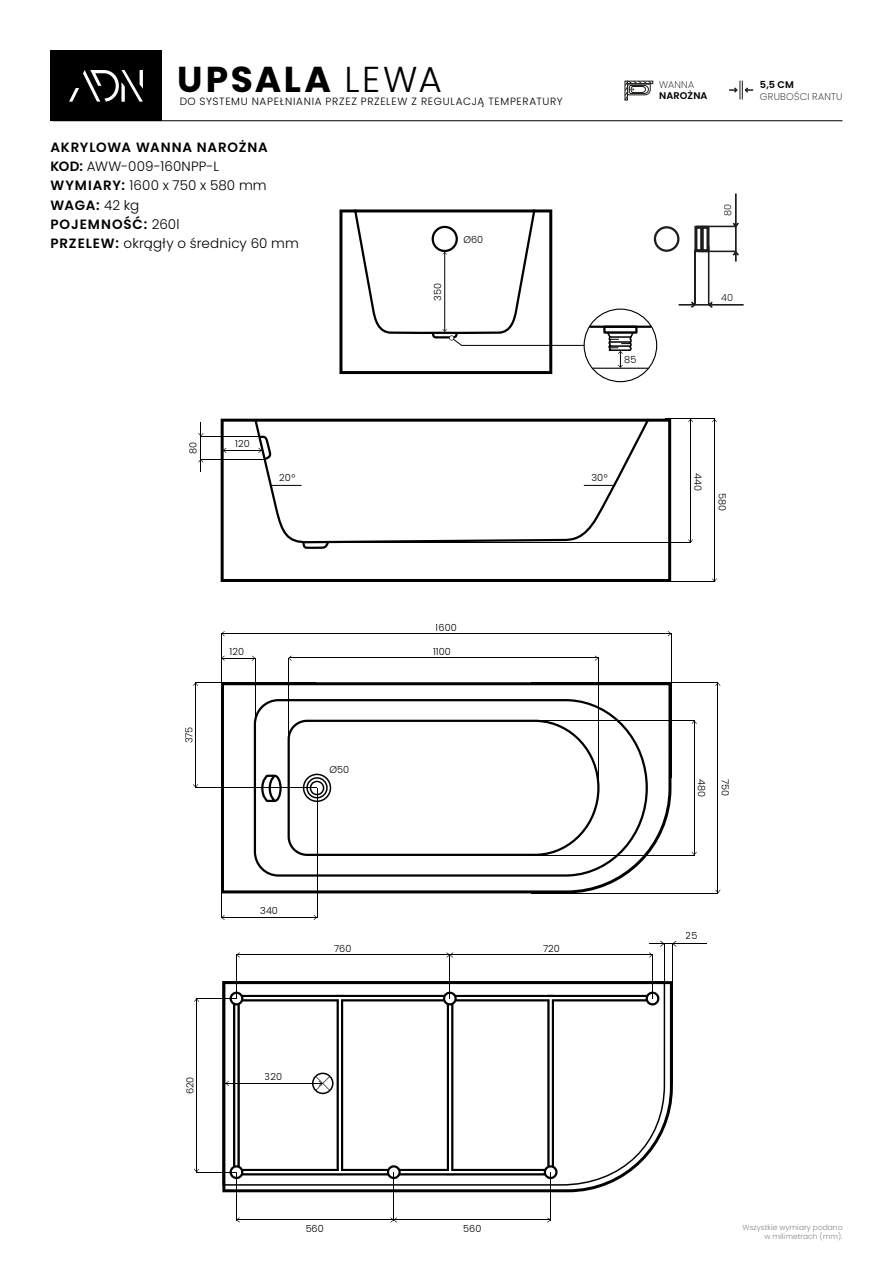
<style>
.page{position:relative;width:893px;height:1263px;background:#fff}
.page>*{position:absolute;margin:0;border:0;box-sizing:border-box;transform-origin:0 0}
.t1{font:700 36px "Poppins";letter-spacing:.075em;color:#000}
.t2{font:300 13.5px/19.2px "Poppins";letter-spacing:.01em;color:#000}
.t3{font:300 10.5px "Poppins";letter-spacing:.065em;color:#000}
.t4{font:300 9.75px "Poppins";color:#000}
.t5{font:200 9.75px "Poppins";letter-spacing:.025em;color:#000}
.t6{font:600 9.75px "Poppins";letter-spacing:.01em;color:#000}
.t7{font:300 9.75px "Poppins";color:#1d1d1b}
.t8{font:300 7.5px/9px "Poppins";color:#878787;text-align:right}
.s1{font-weight:300}
.s2{font-weight:600}
</style>
<div class="page">
<svg style="left:729px;top:81px;width:24px;height:18px"></svg>
<hr style="left:52px;top:120px;width:790px;height:1px;background:#000">
<div style="left:627px;top:81px;width:26px;height:3px;border:1px solid #1d1d1b"></div>
<svg style="left:624px;top:80px;width:28px;height:21px"></svg>
<svg style="left:221px;top:419px;width:450px;height:163px"></svg>
<svg style="left:253px;top:418px;width:397px;height:124px"></svg>
<svg style="left:301px;top:540px;width:29px;height:10px"></svg>
<hr style="left:665px;top:581px;width:49px;height:1px;background:#000">
<hr style="left:690px;top:419px;width:1px;height:123px;background:#000">
<hr style="left:714px;top:419px;width:1px;height:162px;background:#000">
<hr style="left:665px;top:419px;width:49px;height:1px;background:#000">
<hr style="left:328px;top:542px;width:363px;height:1px;background:#000">
<hr style="left:201px;top:422px;width:1px;height:50px;background:#000">
<svg style="left:198px;top:433px;width:5px;height:4px"></svg>
<svg style="left:198px;top:459px;width:5px;height:4px"></svg>
<hr style="left:201px;top:436px;width:62px;height:1px;background:#000">
<hr style="left:201px;top:459px;width:64px;height:1px;background:#000">
<hr style="left:223px;top:450px;width:38px;height:1px;background:#000">
<svg style="left:223px;top:448px;width:3px;height:5px"></svg>
<svg style="left:258px;top:433px;width:13px;height:28px"></svg>
<svg style="left:222px;top:682px;width:449px;height:211px"></svg>
<svg style="left:253px;top:698px;width:396px;height:180px"></svg>
<hr style="left:508px;top:720px;width:186px;height:1px;background:#000">
<hr style="left:694px;top:721px;width:1px;height:134px;background:#000">
<hr style="left:718px;top:683px;width:1px;height:210px;background:#000">
<hr style="left:508px;top:855px;width:186px;height:1px;background:#000">
<hr style="left:532px;top:893px;width:186px;height:1px;background:#000">
<hr style="left:532px;top:682px;width:186px;height:1px;background:#000">
<svg style="left:715px;top:682px;width:5px;height:4px"></svg>
<hr style="left:255px;top:658px;width:1px;height:74px;background:#000">
<hr style="left:222px;top:658px;width:33px;height:1px;background:#000">
<hr style="left:222px;top:917px;width:95px;height:1px;background:#000">
<hr style="left:317px;top:788px;width:1px;height:129px;background:#000">
<hr style="left:221px;top:634px;width:1px;height:283px;background:#000">
<hr style="left:196px;top:787px;width:121px;height:1px;background:#000">
<hr style="left:195px;top:683px;width:1px;height:104px;background:#000">
<hr style="left:196px;top:682px;width:120px;height:1px;background:#000">
<hr style="left:289px;top:657px;width:309px;height:1px;background:#000">
<hr style="left:288px;top:658px;width:1px;height:86px;background:#000">
<hr style="left:598px;top:658px;width:1px;height:130px;background:#000">
<hr style="left:222px;top:633px;width:449px;height:1px;background:#000">
<hr style="left:671px;top:634px;width:1px;height:144px;background:#000">
<svg style="left:260px;top:718px;width:341px;height:139px"></svg>
<div style="left:50px;top:50px;width:111px;height:71px;background:#000"></div>
<svg style="left:69px;top:70px;width:74px;height:32px"></svg>
<hr style="left:735px;top:194px;width:1px;height:67px;background:#1d1d1b">
<svg style="left:732px;top:222px;width:7px;height:6px"></svg>
<svg style="left:732px;top:250px;width:7px;height:6px"></svg>
<hr style="left:696px;top:226px;width:40px;height:1px;background:#1d1d1b">
<hr style="left:699px;top:251px;width:37px;height:1px;background:#1d1d1b">
<hr style="left:679px;top:304px;width:64px;height:1px;background:#1d1d1b">
<svg style="left:707px;top:301px;width:6px;height:7px"></svg>
<svg style="left:690px;top:301px;width:7px;height:7px"></svg>
<hr style="left:708px;top:247px;width:1px;height:58px;background:#1d1d1b">
<hr style="left:694px;top:250px;width:1px;height:55px;background:#1d1d1b">
<div style="left:654px;top:226px;width:25px;height:26px;border:2px solid #1d1d1b;border-radius:50%"></div>
<div style="left:701px;top:226px;width:8px;height:26px;border:3px solid #1d1d1b"></div>
<div style="left:694px;top:226px;width:9px;height:26px;border:3px solid #1d1d1b"></div>
<div style="left:584px;top:309px;width:73px;height:73px;border:1px solid #000;border-radius:50%"></div>
<hr style="left:589px;top:326px;width:62px;height:2px;background:#000">
<hr style="left:592px;top:368px;width:57px;height:1px;background:#000">
<div style="left:603px;top:326px;width:34px;height:8px;border:2px solid #000"></div>
<svg style="left:605px;top:331px;width:31px;height:37px"></svg>
<svg style="left:339px;top:209px;width:246px;height:165px"></svg>
<hr style="left:649px;top:943px;width:58px;height:1px;background:#000">
<svg style="left:660px;top:941px;width:4px;height:6px"></svg>
<hr style="left:664px;top:943px;width:1px;height:57px;background:#000">
<hr style="left:672px;top:943px;width:1px;height:140px;background:#000">
<hr style="left:196px;top:998px;width:1px;height:174px;background:#000">
<hr style="left:196px;top:998px;width:41px;height:1px;background:#000">
<hr style="left:196px;top:1172px;width:40px;height:1px;background:#000">
<hr style="left:236px;top:955px;width:213px;height:1px;background:#000">
<hr style="left:449px;top:955px;width:1px;height:43px;background:#000">
<hr style="left:236px;top:955px;width:1px;height:44px;background:#000">
<svg style="left:236px;top:952px;width:4px;height:5px"></svg>
<svg style="left:446px;top:952px;width:7px;height:5px"></svg>
<hr style="left:450px;top:955px;width:202px;height:1px;background:#000">
<hr style="left:652px;top:955px;width:1px;height:43px;background:#000">
<svg style="left:649px;top:952px;width:4px;height:5px"></svg>
<hr style="left:393px;top:1172px;width:1px;height:48px;background:#000">
<hr style="left:236px;top:1220px;width:157px;height:1px;background:#000">
<hr style="left:394px;top:1220px;width:157px;height:1px;background:#000">
<hr style="left:236px;top:1172px;width:1px;height:48px;background:#000">
<svg style="left:237px;top:1217px;width:3px;height:5px"></svg>
<hr style="left:550px;top:1172px;width:1px;height:48px;background:#000">
<svg style="left:547px;top:1217px;width:3px;height:5px"></svg>
<svg style="left:390px;top:1217px;width:7px;height:5px"></svg>
<svg style="left:222px;top:981px;width:451px;height:211px"></svg>
<hr style="left:270px;top:485px;width:32px;height:1px;background:#000">
<hr style="left:584px;top:485px;width:31px;height:1px;background:#000">
<h1 class="t1" style="left:177px;top:58px;width:266px">UPSALA <span class="s1">LEWA</span></h1>
<p class="t3" style="left:179px;top:95px;width:385px">DO SYSTEMU NAPEŁNIANIA PRZEZ PRZELEW Z REGULACJĄ TEMPERATURY</p>
<p class="t2" style="left:50px;top:138px;width:250px"><span class="s2">AKRYLOWA WANNA NAROŻNA<br>KOD:</span> AWW-009-160NPP-L<br><span class="s2">WYMIARY:</span> 1600 x 750 x 580 mm<br><span class="s2">WAGA:</span> 42 kg<br><span class="s2">POJEMNOŚĆ:</span> 260l<br><span class="s2">PRZELEW:</span> okrągły o średnicy 60 mm</p>
<p class="t4" style="left:463px;top:233px;width:21px">Ø60</p>
<p class="t5" style="left:659px;top:79px;width:36px">WANNA</p>
<p class="t6" style="left:659px;top:90px;width:50px">NAROŻNA</p>
<p class="t7" style="left:722px;top:216px;width:14px;rotate:-90deg">80</p>
<p class="t4" style="left:432px;top:301px;width:19px;rotate:-90deg">350</p>
<p class="t7" style="left:721px;top:291px;width:13px">40</p>
<p class="t4" style="left:624px;top:354px;width:14px">85</p>
<p class="t6" style="left:760px;top:79px;width:35px">5,5 CM</p>
<p class="t5" style="left:760px;top:90px;width:84px">GRUBOŚCI RANTU</p>
<p class="t4" style="left:187px;top:454px;width:14px;rotate:-90deg">80</p>
<p class="t4" style="left:235px;top:438px;width:16px">120</p>
<p class="t4" style="left:279px;top:472px;width:17px">20°</p>
<p class="t4" style="left:591px;top:472px;width:18px">30°</p>
<p class="t4" style="left:704px;top:473px;width:19px;rotate:90deg">440</p>
<p class="t4" style="left:728px;top:493px;width:20px;rotate:90deg">580</p>
<p class="t4" style="left:183px;top:743px;width:18px;rotate:-90deg">375</p>
<p class="t4" style="left:230px;top:646px;width:16px">120</p>
<p class="t4" style="left:329px;top:764px;width:21px">Ø50</p>
<p class="t4" style="left:436px;top:621px;width:22px">1600</p>
<p class="t4" style="left:433px;top:646px;width:19px">1100</p>
<p class="t4" style="left:260px;top:905px;width:19px">340</p>
<p class="t4" style="left:334px;top:943px;width:19px">760</p>
<p class="t4" style="left:543px;top:943px;width:18px">720</p>
<p class="t4" style="left:707px;top:779px;width:20px;rotate:90deg">480</p>
<p class="t4" style="left:731px;top:779px;width:19px;rotate:90deg">750</p>
<p class="t4" style="left:686px;top:930px;width:13px">25</p>
<p class="t4" style="left:184px;top:1094px;width:19px;rotate:-90deg">620</p>
<p class="t4" style="left:265px;top:1071px;width:19px">320</p>
<p class="t4" style="left:306px;top:1222px;width:20px">560</p>
<p class="t4" style="left:463px;top:1222px;width:20px">560</p>
<p class="t8" style="left:742px;top:1223px;width:101px">Wszystkie wymiary podano w milimetrach (mm).</p>
</div>
